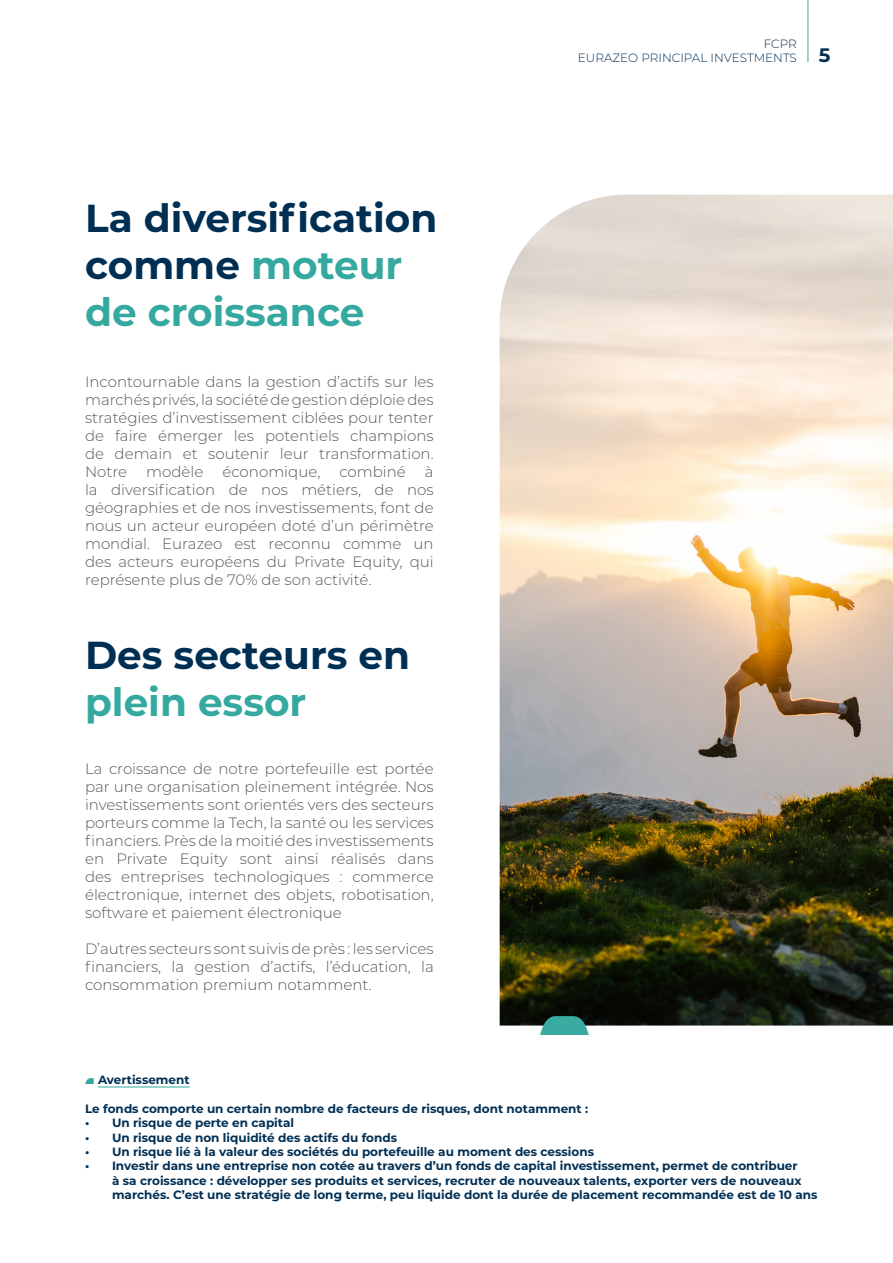
<style>
.page{position:relative;width:893px;height:1263px;background:#fff}
.page>*{position:absolute;margin:0;border:0;box-sizing:border-box;transform-origin:0 0}
.t1{font:700 39px/46.8px "Montserrat";color:#002f54}
.t2{font:700 39px "Montserrat";color:#35a99f}
.t3{font:300 15px/18px "Montserrat";color:#575756;text-align:justify}
.t4{font:700 12px/14.4px "Montserrat";color:#002f54}
.t5{font:300 12px/14.4px "Montserrat";color:#002f54}
.s1{color:#35a99f}
.s2{font-weight:700;font-size:19.5px}
</style>
<div class="page">
<hr style="left:807px;top:0;width:1px;height:62px;background:#35a99f">
<hr style="left:98px;top:1086px;width:92px;height:1px;background:#35a99f">
<svg style="left:85px;top:1078px;width:9px;height:6px"></svg>
<img style="left:500px;top:195px;width:393px;height:830px">
<svg style="left:540px;top:1016px;width:49px;height:19px"></svg>
<p class="t1" style="left:85px;top:193px;width:354px">La diversification comme <span class="s1">moteur de croissance</span></p>
<p class="t3" style="left:85px;top:372px;width:350px">Incontournable dans la gestion d’actifs sur les marchés privés, la société de gestion déploie des stratégies d’investissement ciblées pour tenter de faire émerger les potentiels champions de demain et soutenir leur transformation.<br>Notre</p>
<p class="t3" style="left:146px;top:462px;width:59px">modèle</p>
<p class="t3" style="left:222px;top:462px;width:99px">économique,</p>
<p class="t3" style="left:339px;top:462px;width:68px">combiné</p>
<p class="t3" style="left:85px;top:462px;width:350px;text-indent:340px">à la diversification de nos métiers, de nos géographies et de nos investissements, font de nous un acteur européen doté d’un périmètre mondial. Eurazeo est reconnu comme un des acteurs européens du Private Equity, qui représente plus de 70% de son activité.</p>
<p class="t1" style="left:85px;top:630px;width:326px">Des secteurs en</p>
<p class="t2" style="left:85px;top:674px;width:223px">plein essor</p>
<p class="t3" style="left:85px;top:759px;width:350px">La croissance de notre portefeuille est portée par une organisation pleinement intégrée. Nos investissements sont orientés vers des secteurs porteurs comme la Tech, la santé ou les services financiers. Près de la moitié des investissements en Private Equity sont ainsi réalisés dans des entreprises technologiques : commerce électronique, internet des objets, robotisation, software et paiement électronique</p>
<p class="t3" style="left:85px;top:939px;width:350px">D’autres secteurs sont suivis de près : les services financiers, la gestion d’actifs, l’éducation, la consommation premium notamment.</p>
<p class="t5" style="left:578px;top:36px;width:254px;text-indent:186px">FCPR<br>EURAZEO PRINCIPAL INVESTMENTS <span class="s2">5</span></p>
<p class="t4" style="left:98px;top:1072px;width:93px">Avertissement</p>
<p class="t4" style="left:85px;top:1101px;width:505px">Le fonds comporte un certain nombre de facteurs de risques, dont notamment :</p>
<p class="t4" style="left:85px;top:1115px;width:211px">• Un risque de perte en capital</p>
<p class="t4" style="left:85px;top:1129px;width:314px">• Un risque de non liquidité des actifs du fonds</p>
<p class="t4" style="left:85px;top:1144px;width:511px">• Un risque lié à la valeur des sociétés du portefeuille au moment des cessions</p>
<p class="t4" style="left:112px;top:1158px;width:707px;text-indent:-27px">• Investir dans une entreprise non cotée au travers d’un fonds de capital investissement, permet de contribuer<br>à sa croissance : développer ses produits et services, recruter de nouveaux talents, exporter vers de nouveaux marchés. C’est une stratégie de long terme, peu liquide dont la durée de placement recommandée est de 10 ans</p>
</div>
